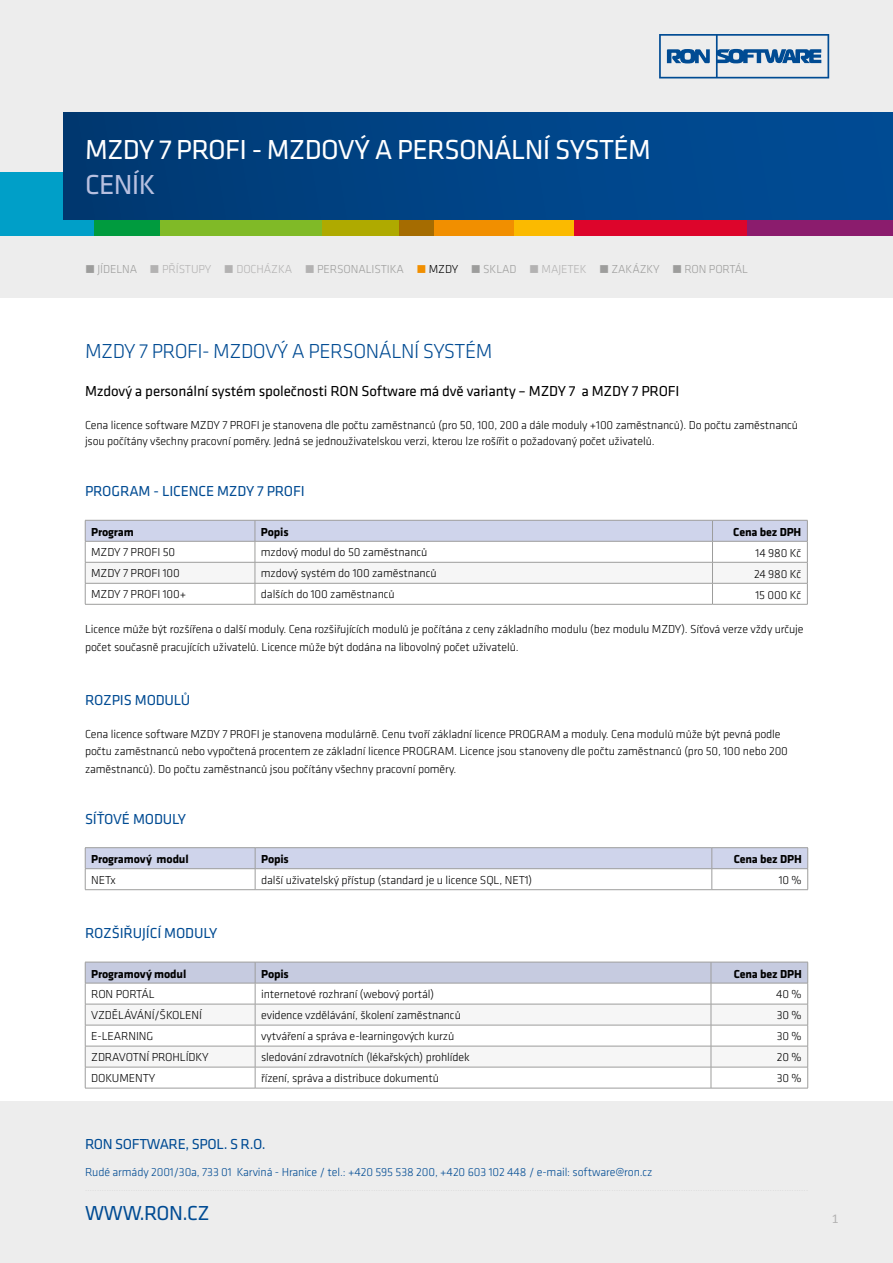
<style>
.page{position:relative;width:893px;height:1263px;background:#fff}
.page>*{position:absolute;margin:0;border:0;box-sizing:border-box;transform-origin:0 0}
.t1{font:28.5px "Klavika";letter-spacing:-.025em;color:#fff}
.t2{font:28.5px "Klavika";letter-spacing:-.025em;color:#b8c0e0}
.t3{font:300 21px "Klavika";letter-spacing:-.025em;color:#004b93}
.t4{font:21px "Klavika";letter-spacing:-.025em;color:#004b93}
.t5{font:15px "Klavika";letter-spacing:-.01em;color:#004b93}
.t6{font:15px "Klavika";letter-spacing:-.01em;color:#000}
.t7{font:13.5px "Calibri";color:#b3b2b2}
.t8{font:300 12px/16.5px "Klavika";letter-spacing:-.01em;color:#000}
.t9{font:300 12px "Klavika";letter-spacing:-.01em;color:#004b93}
.t10{font:700 12px "Klavika";letter-spacing:-.01em;color:#000}
.t11{font:300 12px "Klavika";letter-spacing:-.01em;color:#9d9d9c}
.s1{color:#b3b2b2}
.s2{color:#f18f00}
.s3{color:#000}
</style>
<div class="page">
<div style="left:0;top:0;width:893px;height:298px;background:#ededed"></div>
<div style="left:0;top:1101px;width:893px;height:162px;background:#ededed"></div>
<div style="left:0;top:172px;width:744px;height:64px;background:#009fc8"></div>
<div style="left:94px;top:172px;width:650px;height:64px;background:#009b3e"></div>
<div style="left:160px;top:172px;width:635px;height:64px;background:#80ba27"></div>
<svg style="left:323px;top:172px;width:566px;height:64px;background:#a19107"></svg>
<div style="left:434px;top:172px;width:459px;height:64px;background:#f18f00"></div>
<div style="left:514px;top:172px;width:379px;height:64px;background:#fbba00"></div>
<div style="left:574px;top:172px;width:319px;height:64px;background:#dd052b"></div>
<div style="left:747px;top:172px;width:146px;height:64px;background:#8b1c6d"></div>
<div style="left:64px;top:113px;width:829px;height:106px;background:linear-gradient(to right,#003972,#004d98)"></div>
<svg style="left:659px;top:34px;width:170px;height:44px"></svg>
<hr style="left:85px;top:604px;width:170px;height:1px;background:#9d9d9c">
<hr style="left:255px;top:604px;width:457px;height:1px;background:#9d9d9c">
<hr style="left:712px;top:604px;width:95px;height:1px;background:#9d9d9c">
<svg style="left:85px;top:520px;width:723px;height:84px"></svg>
<hr style="left:85px;top:541px;width:170px;height:1px;background:#9d9d9c">
<hr style="left:255px;top:541px;width:457px;height:1px;background:#9d9d9c">
<hr style="left:712px;top:541px;width:95px;height:1px;background:#9d9d9c">
<hr style="left:85px;top:847px;width:170px;height:1px;background:#9d9d9c">
<hr style="left:255px;top:847px;width:457px;height:1px;background:#9d9d9c">
<hr style="left:712px;top:847px;width:96px;height:1px;background:#9d9d9c">
<svg style="left:85px;top:848px;width:723px;height:41px"></svg>
<hr style="left:85px;top:889px;width:170px;height:1px;background:#9d9d9c">
<hr style="left:255px;top:889px;width:457px;height:1px;background:#9d9d9c">
<hr style="left:712px;top:889px;width:96px;height:1px;background:#9d9d9c">
<hr style="left:85px;top:1088px;width:170px;height:1px;background:#9d9d9c">
<hr style="left:255px;top:1088px;width:456px;height:1px;background:#9d9d9c">
<hr style="left:711px;top:1088px;width:97px;height:1px;background:#9d9d9c">
<svg style="left:85px;top:962px;width:723px;height:126px"></svg>
<h1 class="t1" style="left:85px;top:131px;width:567px">MZDY 7 PROFI - MZDOVÝ A PERSONÁLNÍ SYSTÉM</h1>
<h1 class="t2" style="left:85px;top:166px;width:72px">CENÍK</h1>
<p class="t11" style="left:85px;top:262px;width:608px">■ Jídelna <span class="s1">■ Přístupy</span> <span class="s1">■ Docházka</span> <span class="s1">■</span> Personalistika <span class="s2">■</span> <span class="s3">Mzdy</span> ■ Sklad <span class="s1">■ Majetek</span> ■ Zakázky ■ RON</p>
<p class="t11" style="left:709px;top:262px;width:14px">PORTÁL</p>
<h2 class="t3" style="left:85px;top:338px;width:405px">mzdy 7 PROFI- mzdový a personální systém</h2>
<p class="t6" style="left:85px;top:381px;width:596px">MZDOVÝ A PERSONÁLNÍ SYSTÉM SPOLEČNOSTI RON SOFTWARE MÁ DVĚ VARIANTY – MZDY 7 A MZDY 7 PROFI</p>
<p class="t8" style="left:85px;top:416px;width:123px">Cena licence software MZDY</p>
<p class="t8" style="left:85px;top:416px;width:715px;text-indent:137px">7 PROFI je stanovena dle počtu zaměstnanců (pro 50, 100, 200 a dále moduly +100 zaměstnanců). Do počtu zaměstnanců jsou počítány všechny pracovní poměry. Jedná se jednouživatelskou verzi, kterou lze rošířit o požadovaný počet uživatelů.</p>
<p class="t5" style="left:85px;top:481px;width:143px">PROGRAM - LICENCE MZDY</p>
<p class="t5" style="left:257px;top:481px;width:18px">7 PROFI</p>
<p class="t10" style="left:91px;top:523px;width:44px">Program</p>
<p class="t10" style="left:261px;top:523px;width:29px">Popis</p>
<p class="t10" style="left:733px;top:523px;width:70px">Cena bez DPH</p>
<p class="t8" style="left:91px;top:544px;width:17px">MZDY</p>
<p class="t8" style="left:123px;top:544px;width:54px">7 PROFI 50</p>
<p class="t8" style="left:261px;top:544px;width:168px">mzdový modul do 50 zaměstnanců</p>
<p class="t8" style="left:755px;top:545px;width:47px">14 980 Kč</p>
<p class="t8" style="left:91px;top:565px;width:17px">MZDY</p>
<p class="t8" style="left:123px;top:565px;width:58px">7 PROFI 100</p>
<p class="t8" style="left:261px;top:565px;width:177px">mzdový systém do 100 zaměstnanců</p>
<p class="t8" style="left:754px;top:566px;width:49px">24 980 Kč</p>
<p class="t8" style="left:91px;top:586px;width:17px">MZDY</p>
<p class="t8" style="left:123px;top:586px;width:65px">7 PROFI 100+</p>
<p class="t8" style="left:261px;top:586px;width:135px">dalších do 100 zaměstnanců</p>
<p class="t8" style="left:755px;top:587px;width:47px">15 000 Kč</p>
<p class="t8" style="left:85px;top:620px;width:720px;line-height:18px">Licence může být rozšířena o další moduly. Cena rozšiřujících modulů je počítána z ceny základního modulu (bez modulu MZDY). Síťová verze vždy určuje počet současně pracujících uživatelů. Licence může být dodána na libovolný počet uživatelů.</p>
<p class="t5" style="left:85px;top:690px;width:9px">ROZPIS</p>
<p class="t5" style="left:135px;top:690px;width:11px">MOD</p>
<p class="t5" style="left:165px;top:690px;width:27px">ULŮ</p>
<p class="t8" style="left:85px;top:726px;width:123px">Cena licence software MZDY</p>
<p class="t8" style="left:85px;top:726px;width:704px;text-indent:137px">7 PROFI je stanovena modulárně. Cenu tvoří základní licence PROGRAM a moduly. Cena modulů může být pevná podle počtu zaměstnanců nebo vypočtená procentem ze základní licence PROGRAM. Licence jsou stanoveny dle počtu zaměstnanců (pro 50, 100 nebo 200</p>
<p class="t8" style="left:85px;top:760px;width:373px">zaměstnanců). Do počtu zaměstnanců jsou počítány všechny pracovní poměry.</p>
<p class="t5" style="left:85px;top:809px;width:59px">SÍŤOVÉ MOD</p>
<p class="t5" style="left:163px;top:809px;width:23px">ULY</p>
<p class="t10" style="left:91px;top:851px;width:99px">Programový modul</p>
<p class="t10" style="left:261px;top:851px;width:29px">Popis</p>
<p class="t10" style="left:734px;top:851px;width:70px">Cena bez DPH</p>
<p class="t8" style="left:91px;top:871px;width:26px">NETx</p>
<p class="t8" style="left:261px;top:871px;width:273px">další uživatelský přístup (standard je u licence SQL, NET1)</p>
<p class="t8" style="left:779px;top:871px;width:25px">10 %</p>
<p class="t5" style="left:85px;top:923px;width:90px">ROZŠI ŘUJÍCÍ MOD</p>
<p class="t5" style="left:194px;top:923px;width:23px">ULY</p>
<p class="t10" style="left:91px;top:965px;width:97px">Programový modul</p>
<p class="t10" style="left:261px;top:965px;width:29px">Popis</p>
<p class="t10" style="left:734px;top:965px;width:70px">Cena bez DPH</p>
<p class="t8" style="left:91px;top:986px;width:8px">RON</p>
<p class="t8" style="left:116px;top:986px;width:14px">PORTÁL</p>
<p class="t8" style="left:261px;top:986px;width:174px">internetové rozhraní (webový portál)</p>
<p class="t8" style="left:776px;top:986px;width:27px">40 %</p>
<p class="t8" style="left:91px;top:1007px;width:34px">VZDĚLÁVÁNÍ</p>
<p class="t8" style="left:155px;top:1007px;width:19px">/ŠKOLENÍ</p>
<p class="t8" style="left:261px;top:1007px;width:201px">evidence vzdělávání, školení zaměstnanců</p>
<p class="t8" style="left:777px;top:1007px;width:27px">30 %</p>
<p class="t8" style="left:91px;top:1028px;width:18px">E-LEARNIN</p>
<p class="t8" style="left:146px;top:1028px;width:8px">G</p>
<p class="t8" style="left:261px;top:1028px;width:195px">vytváření a správa e-learningových kurzů</p>
<p class="t8" style="left:777px;top:1028px;width:27px">30 %</p>
<p class="t8" style="left:91px;top:1049px;width:8px">ZDRAVOTNÍ</p>
<p class="t8" style="left:152px;top:1049px;width:35px">PROHLÍDKY</p>
<p class="t8" style="left:261px;top:1049px;width:210px">sledování zdravotních (lékařských) prohlídek</p>
<p class="t8" style="left:777px;top:1049px;width:26px">20 %</p>
<p class="t8" style="left:91px;top:1070px;width:8px">DOKU</p>
<p class="t8" style="left:119px;top:1070px;width:17px">MENTY</p>
<p class="t8" style="left:261px;top:1070px;width:179px">řízení, správa a distribuce dokumentů</p>
<p class="t8" style="left:777px;top:1070px;width:27px">30 %</p>
<p class="t5" style="left:85px;top:1134px;width:10px">RON</p>
<p class="t5" style="left:115px;top:1134px;width:10px">SOFTWARE</p>
<p class="t5" style="left:185px;top:1134px;width:82px">, SPOL. S R.O.</p>
<p class="t9" style="left:85px;top:1164px;width:569px">Rudé armády 2001/30a, 733 01 Karviná - Hranice / tel.: +420 595 538 200, +420 603 102 448 / e-mail: software@ron.cz</p>
<h2 class="t4" style="left:85px;top:1199px;width:126px">WWW.RON.CZ</h2>
<p class="t7" style="left:832px;top:1210px;width:8px">1</p>
</div>
